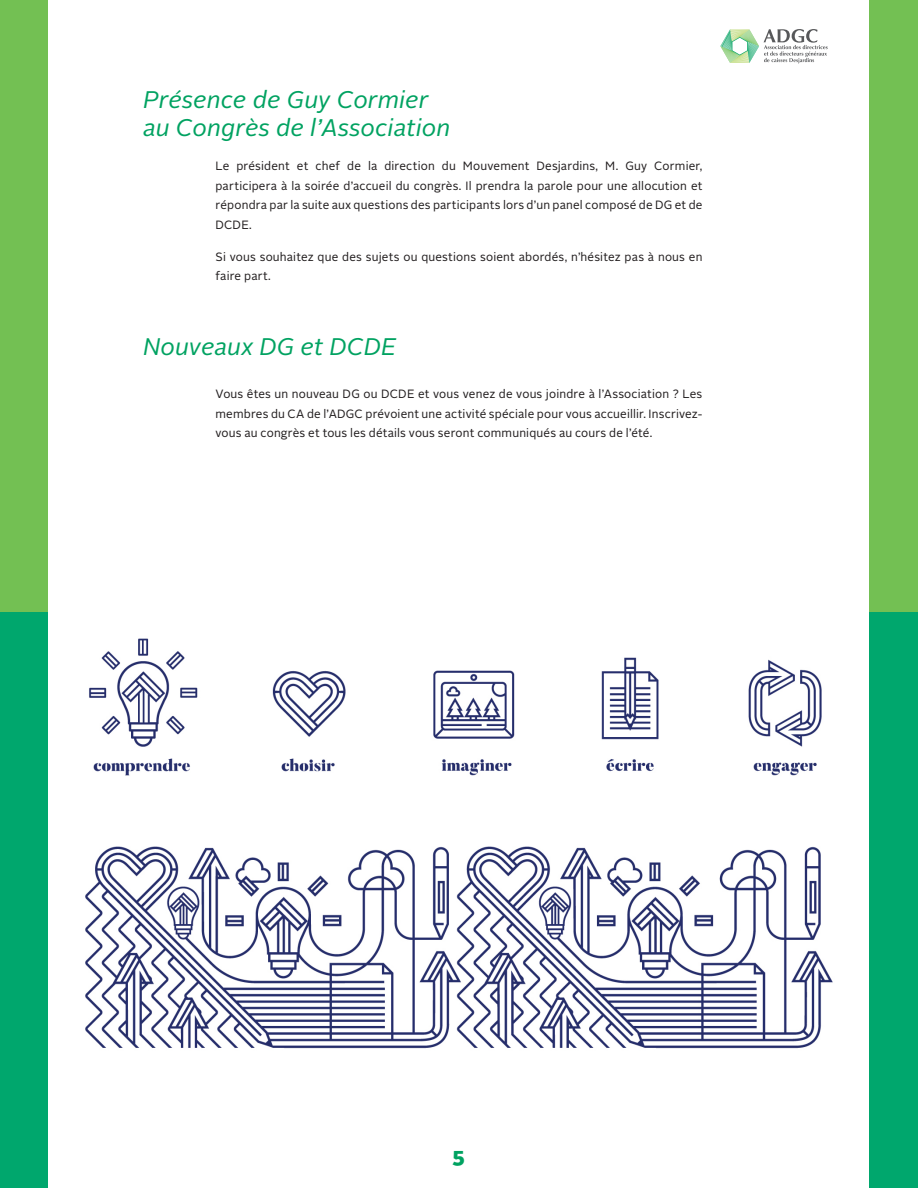
<style>
.page{position:relative;width:918px;height:1188px;background:#fff}
.page>*{position:absolute;margin:0;border:0;box-sizing:border-box;transform-origin:0 0}
.Intertitre{font:italic 24px/28.5px "Alright Sans";letter-spacing:.01em;color:#00a261}
.t1{font:900 20.85px "Alright Sans";color:#00a261}
.Texte{font:12px/19.5px "Alright Sans";letter-spacing:.015em;color:#231f20;text-align:justify}
</style>
<div class="page">
<div style="left:0;top:0;width:48px;height:1188px;background:#00a76d"></div>
<div style="left:869px;top:0;width:49px;height:1188px;background:#00a76d"></div>
<div style="left:0;top:0;width:48px;height:612px;background:#73c053"></div>
<div style="left:869px;top:0;width:49px;height:612px;background:#73c053"></div>
<svg style="left:720px;top:29px;width:108px;height:35px"></svg>
<img style="left:85px;top:638px;width:748px;height:411px">
<p class="Intertitre" style="left:143px;top:85px;width:309px">Présence de Guy Cormier au Congrès de l’Association</p>
<p class="Texte" style="left:216px;top:156px;width:488px">Le président et chef de la direction du Mouvement Desjardins, M. Guy Cormier, participera à la soirée d’accueil du congrès. Il prendra la parole pour une allocution et répondra par la suite aux questions des participants lors d’un panel composé de DG et de DCDE.</p>
<p class="Texte" style="left:216px;top:247px;width:488px">Si vous souhaitez que des sujets ou questions soient abordés, n’hésitez pas à nous en faire part.</p>
<p class="Intertitre" style="left:143px;top:333px;width:255px">Nouveaux DG et DCDE</p>
<p class="Texte" style="left:216px;top:384px;width:488px">Vous êtes un nouveau DG ou DCDE et vous venez de vous joindre à l’Association ? Les membres du CA de l’ADGC prévoient une activité spéciale pour vous accueillir. Inscrivez&shy;vous au congrès et tous les détails vous seront communiqués au cours de l’été.</p>
<h2 class="t1" style="left:452px;top:1140px;width:14px">5</h2>
</div>
